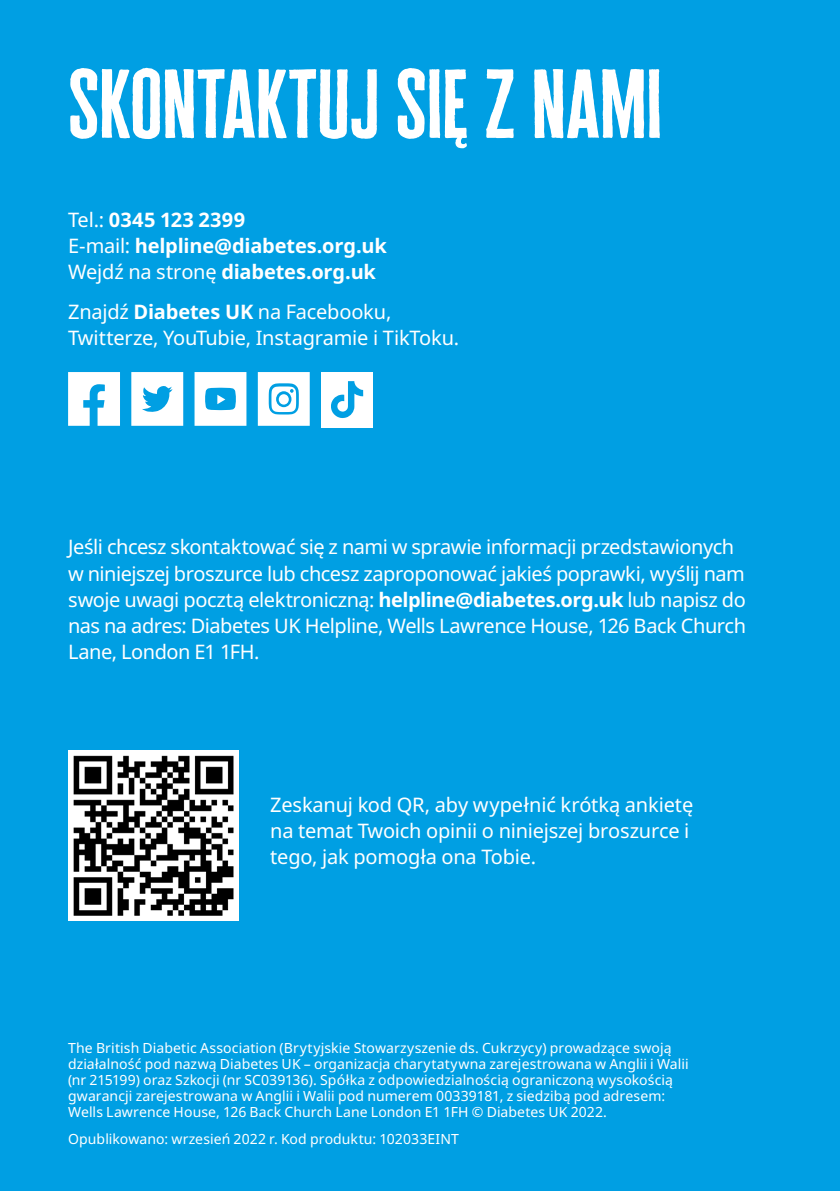
<style>
.page{position:relative;width:840px;height:1191px;background:#fff}
.page>*{position:absolute;margin:0;border:0;box-sizing:border-box;transform-origin:0 0}
.t1{font:80px "Cheddar Gothic Sans";letter-spacing:-.005em;color:#fff}
.t2{font:20px/26px "Noto Sans";letter-spacing:-.02em;color:#fff}
.t3{font:700 20px/26px "Noto Sans";letter-spacing:-.01em;color:#fff}
.t4{font:14px/16.2px "Noto Sans";letter-spacing:.005em;color:#fff}
.s1{font-weight:400}
.s2{font-weight:700}
</style>
<div class="page">
<div style="left:0;top:0;width:839px;height:1191px;background:#009fe3"></div>
<svg style="left:258px;top:372px;width:51px;height:54px;background:#d9f0fa"></svg>
<svg style="left:131px;top:372px;width:52px;height:54px;background:#d1edf9"></svg>
<svg style="left:68px;top:372px;width:52px;height:54px;background:#d3eefa"></svg>
<svg style="left:194px;top:372px;width:52px;height:54px"></svg>
<div style="left:321px;top:372px;width:52px;height:55px;background:#fff"></div>
<svg style="left:331px;top:381px;width:32px;height:37px"></svg>
<img style="left:68px;top:750px;width:170px;height:170px">
<h1 class="t1" style="left:68px;top:55px;width:595px">SKONTAKTUJ SIĘ Z NAMI</h1>
<p class="t3" style="left:68px;top:207px;width:320px"><span class="s1">Tel.:</span> 0345 123 2399<br><span class="s1">E-mail:</span> helpline@diabetes.org.uk<br><span class="s1">Wejdź na stronę</span> diabetes.org.uk</p>
<p class="t2" style="left:68px;top:299px;width:392px">Znajdź <span class="s2">Diabetes UK</span> na Facebooku,<br>Twitterze, YouTubie, Instagramie i TikToku.</p>
<p class="t2" style="left:68px;top:534px;width:679px">Jeśli chcesz skontaktować się z nami w sprawie informacji przedstawionych w niniejszej broszurce lub chcesz zaproponować jakieś poprawki, wyślij nam swoje uwagi pocztą elektroniczną: <span class="s2">helpline@diabetes.org.uk</span> lub napisz do nas na adres: Diabetes UK Helpline, Wells Lawrence House, 126 Back Church Lane, London E1 1FH.</p>
<p class="t2" style="left:270px;top:792px;width:424px">Zeskanuj kod QR, aby wypełnić krótką ankietę na temat Twoich opinii o niniejszej broszurce i tego, jak pomogła ona Tobie.</p>
<p class="t4" style="left:68px;top:1039px;width:621px">The British Diabetic Association (Brytyjskie Stowarzyszenie ds. Cukrzycy) prowadzące swoją działalność pod nazwą Diabetes UK – organizacja charytatywna zarejestrowana w Anglii i Walii (nr 215199) oraz Szkocji (nr SC039136). Spółka z odpowiedzialnością ograniczoną wysokością gwarancji zarejestrowana w Anglii i Walii pod numerem 00339181, z siedzibą pod adresem:<br>Wells Lawrence House, 126 Back Church Lane London E1 1FH © Diabetes UK 2022.</p>
<p class="t4" style="left:68px;top:1131px;width:392px">Opublikowano: wrzesień 2022 r. Kod produktu: 102033EINT</p>
</div>
